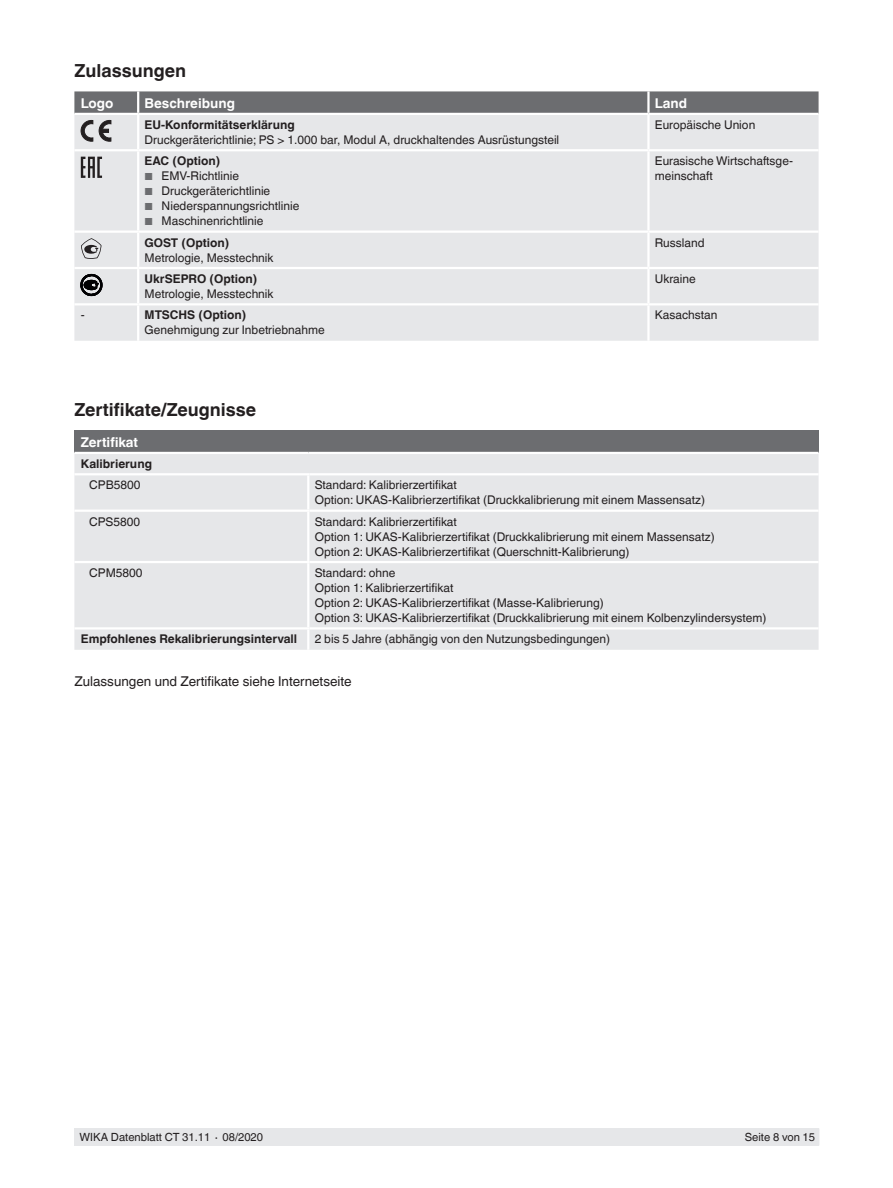
<style>
.page{position:relative;width:893px;height:1188px;background:#fff}
.page>*{position:absolute;margin:0;border:0;box-sizing:border-box;transform-origin:0 0}
.Subheadline1{font:700 18px "Helvetica World";color:#231f20}
.Running_text{font:13.5px "Helvetica World";color:#231f20}
.Tables_-_Headline{font:700 13.5px "Helvetica World";color:#fff}
.Tables_-_Running_tex{font:12px/15px "Helvetica World";color:#231f20}
.Tables_-_Running_tex-2{font:700 12px "Helvetica World";color:#231f20}
.t1{font:11.25px "Helvetica World";color:#231f20}
.s1{font-size:10.2px;color:#6c6d70}
</style>
<div class="page">
<div style="left:75px;top:1128px;width:744px;height:17px;background:#e6e7e9"></div>
<svg style="left:74px;top:91px;width:745px;height:22px;background:#707174"></svg>
<div style="left:74px;top:115px;width:745px;height:226px;background:#e6e7e9"></div>
<hr style="left:137px;top:91px;width:2px;height:22px;background:#fff">
<hr style="left:647px;top:91px;width:3px;height:22px;background:#fff">
<hr style="left:138px;top:149px;width:510px;height:2px;background:#fff">
<hr style="left:138px;top:231px;width:510px;height:2px;background:#fff">
<hr style="left:138px;top:303px;width:510px;height:2px;background:#fff">
<hr style="left:138px;top:267px;width:510px;height:2px;background:#fff">
<hr style="left:137px;top:269px;width:2px;height:34px;background:#fff">
<hr style="left:648px;top:267px;width:171px;height:2px;background:#fff">
<hr style="left:647px;top:269px;width:3px;height:34px;background:#fff">
<hr style="left:74px;top:267px;width:64px;height:2px;background:#fff">
<hr style="left:74px;top:149px;width:64px;height:2px;background:#fff">
<hr style="left:74px;top:303px;width:64px;height:2px;background:#fff">
<hr style="left:648px;top:149px;width:171px;height:2px;background:#fff">
<hr style="left:648px;top:303px;width:171px;height:2px;background:#fff">
<hr style="left:648px;top:231px;width:171px;height:2px;background:#fff">
<hr style="left:74px;top:231px;width:64px;height:2px;background:#fff">
<hr style="left:647px;top:115px;width:3px;height:34px;background:#fff">
<hr style="left:137px;top:115px;width:2px;height:34px;background:#fff">
<hr style="left:647px;top:151px;width:3px;height:80px;background:#fff">
<hr style="left:647px;top:233px;width:3px;height:34px;background:#fff">
<hr style="left:647px;top:305px;width:3px;height:36px;background:#fff">
<hr style="left:137px;top:151px;width:2px;height:80px;background:#fff">
<hr style="left:137px;top:233px;width:2px;height:34px;background:#fff">
<hr style="left:137px;top:305px;width:2px;height:36px;background:#fff">
<svg style="left:81px;top:120px;width:12px;height:21px"></svg>
<svg style="left:99px;top:120px;width:12px;height:21px"></svg>
<svg style="left:81px;top:157px;width:21px;height:21px"></svg>
<svg style="left:81px;top:238px;width:20px;height:21px"></svg>
<svg style="left:81px;top:274px;width:21px;height:22px"></svg>
<div style="left:74px;top:430px;width:745px;height:23px;background:#6c6d70"></div>
<div style="left:74px;top:454px;width:745px;height:196px;background:#e6e7e9"></div>
<hr style="left:307px;top:475px;width:2px;height:35px;background:#fff">
<hr style="left:307px;top:512px;width:2px;height:49px;background:#fff">
<hr style="left:307px;top:563px;width:2px;height:64px;background:#fff">
<hr style="left:74px;top:510px;width:235px;height:2px;background:#fff">
<hr style="left:74px;top:561px;width:235px;height:2px;background:#fff">
<hr style="left:74px;top:627px;width:235px;height:3px;background:#fff">
<hr style="left:309px;top:510px;width:510px;height:2px;background:#fff">
<hr style="left:309px;top:561px;width:510px;height:2px;background:#fff">
<hr style="left:309px;top:627px;width:510px;height:3px;background:#fff">
<hr style="left:307px;top:630px;width:2px;height:20px;background:#fff">
<hr style="left:74px;top:452px;width:234px;height:2px;background:#fff">
<hr style="left:308px;top:452px;width:511px;height:2px;background:#fff">
<hr style="left:74px;top:473px;width:235px;height:2px;background:#fff">
<hr style="left:309px;top:473px;width:510px;height:2px;background:#fff">
<p class="Subheadline1" style="left:74px;top:60px;width:113px">Zulassungen</p>
<p class="Tables_-_Headline" style="left:81px;top:95px;width:34px">Logo</p>
<p class="Tables_-_Headline" style="left:145px;top:95px;width:92px">Beschreibung</p>
<p class="Tables_-_Headline" style="left:655px;top:95px;width:34px">Land</p>
<p class="Tables_-_Running_tex-2" style="left:145px;top:118px;width:152px">EU-Konformitätserklärung</p>
<p class="Tables_-_Running_tex" style="left:145px;top:132px;width:416px">Druckgeräterichtlinie; PS &gt; 1.000 bar, Modul A, druckhaltendes Ausrüstungsteil</p>
<p class="Tables_-_Running_tex" style="left:655px;top:117px;width:102px">Europäische Union</p>
<p class="Tables_-_Running_tex-2" style="left:145px;top:154px;width:77px">EAC (Option)</p>
<p class="Tables_-_Running_tex" style="left:145px;top:169px;width:96px"><span class="s1">■</span> EMV-Richtlinie</p>
<p class="Tables_-_Running_tex" style="left:145px;top:184px;width:127px"><span class="s1">■</span> Druckgeräterichtlinie</p>
<p class="Tables_-_Running_tex" style="left:145px;top:199px;width:156px"><span class="s1">■</span> Niederspannungsrichtlinie</p>
<p class="Tables_-_Running_tex" style="left:145px;top:214px;width:120px"><span class="s1">■</span> Maschinenrichtlinie</p>
<p class="Tables_-_Running_tex" style="left:655px;top:154px;width:140px">Eurasische Wirtschaftsge&shy;meinschaft</p>
<p class="Tables_-_Running_tex-2" style="left:145px;top:235px;width:86px">GOST (Option)</p>
<p class="Tables_-_Running_tex" style="left:145px;top:250px;width:130px">Metrologie, Messtechnik</p>
<p class="Tables_-_Running_tex" style="left:655px;top:235px;width:51px">Russland</p>
<p class="Tables_-_Running_tex-2" style="left:145px;top:272px;width:114px">UkrSEPRO (Option)</p>
<p class="Tables_-_Running_tex" style="left:145px;top:286px;width:130px">Metrologie, Messtechnik</p>
<p class="Tables_-_Running_tex" style="left:655px;top:271px;width:42px">Ukraine</p>
<p class="Tables_-_Running_tex" style="left:81px;top:308px;width:5px">-</p>
<p class="Tables_-_Running_tex-2" style="left:145px;top:308px;width:103px">MTSCHS (Option)</p>
<p class="Tables_-_Running_tex" style="left:145px;top:323px;width:182px">Genehmigung zur Inbetriebnahme</p>
<p class="Tables_-_Running_tex" style="left:655px;top:308px;width:64px">Kasachstan</p>
<p class="Subheadline1" style="left:74px;top:399px;width:183px">Zertifikate/Zeugnisse</p>
<p class="Tables_-_Headline" style="left:81px;top:434px;width:59px">Zertifikat</p>
<p class="Tables_-_Running_tex-2" style="left:81px;top:457px;width:73px">Kalibrierung</p>
<p class="Tables_-_Running_tex" style="left:89px;top:478px;width:53px">CPB5800</p>
<p class="Tables_-_Running_tex" style="left:315px;top:478px;width:144px">Standard: Kalibrierzertifikat</p>
<p class="Tables_-_Running_tex" style="left:315px;top:493px;width:392px">Option: UKAS-Kalibrierzertifikat (Druckkalibrierung mit einem Massensatz)</p>
<p class="Tables_-_Running_tex" style="left:89px;top:514px;width:52px">CPS5800</p>
<p class="Tables_-_Running_tex" style="left:315px;top:514px;width:144px">Standard: Kalibrierzertifikat</p>
<p class="Tables_-_Running_tex" style="left:315px;top:529px;width:402px">Option 1: UKAS-Kalibrierzertifikat (Druckkalibrierung mit einem Massensatz)</p>
<p class="Tables_-_Running_tex" style="left:315px;top:544px;width:316px">Option 2: UKAS-Kalibrierzertifikat (Querschnitt-Kalibrierung)</p>
<p class="Tables_-_Running_tex" style="left:89px;top:565px;width:55px">CPM5800</p>
<p class="Tables_-_Running_tex" style="left:315px;top:565px;width:82px">Standard: ohne</p>
<p class="Tables_-_Running_tex" style="left:315px;top:580px;width:140px">Option 1: Kalibrierzertifikat</p>
<p class="Tables_-_Running_tex" style="left:315px;top:595px;width:291px">Option 2: UKAS-Kalibrierzertifikat (Masse-Kalibrierung)</p>
<p class="Tables_-_Running_tex" style="left:315px;top:610px;width:453px">Option 3: UKAS-Kalibrierzertifikat (Druckkalibrierung mit einem Kolbenzylindersystem)</p>
<p class="Tables_-_Running_tex-2" style="left:81px;top:632px;width:218px">Empfohlenes Rekalibrierungsintervall</p>
<p class="Tables_-_Running_tex" style="left:315px;top:632px;width:297px">2 bis 5 Jahre (abhängig von den Nutzungsbedingungen)</p>
<p class="Running_text" style="left:74px;top:673px;width:279px">Zulassungen und Zertifikate siehe Internetseite</p>
<p class="t1" style="left:80px;top:1131px;width:185px">WIKA Datenblatt CT 31.11 ∙ 08/2020</p>
<p class="t1" style="left:745px;top:1131px;width:72px">Seite 8 von 15</p>
</div>
